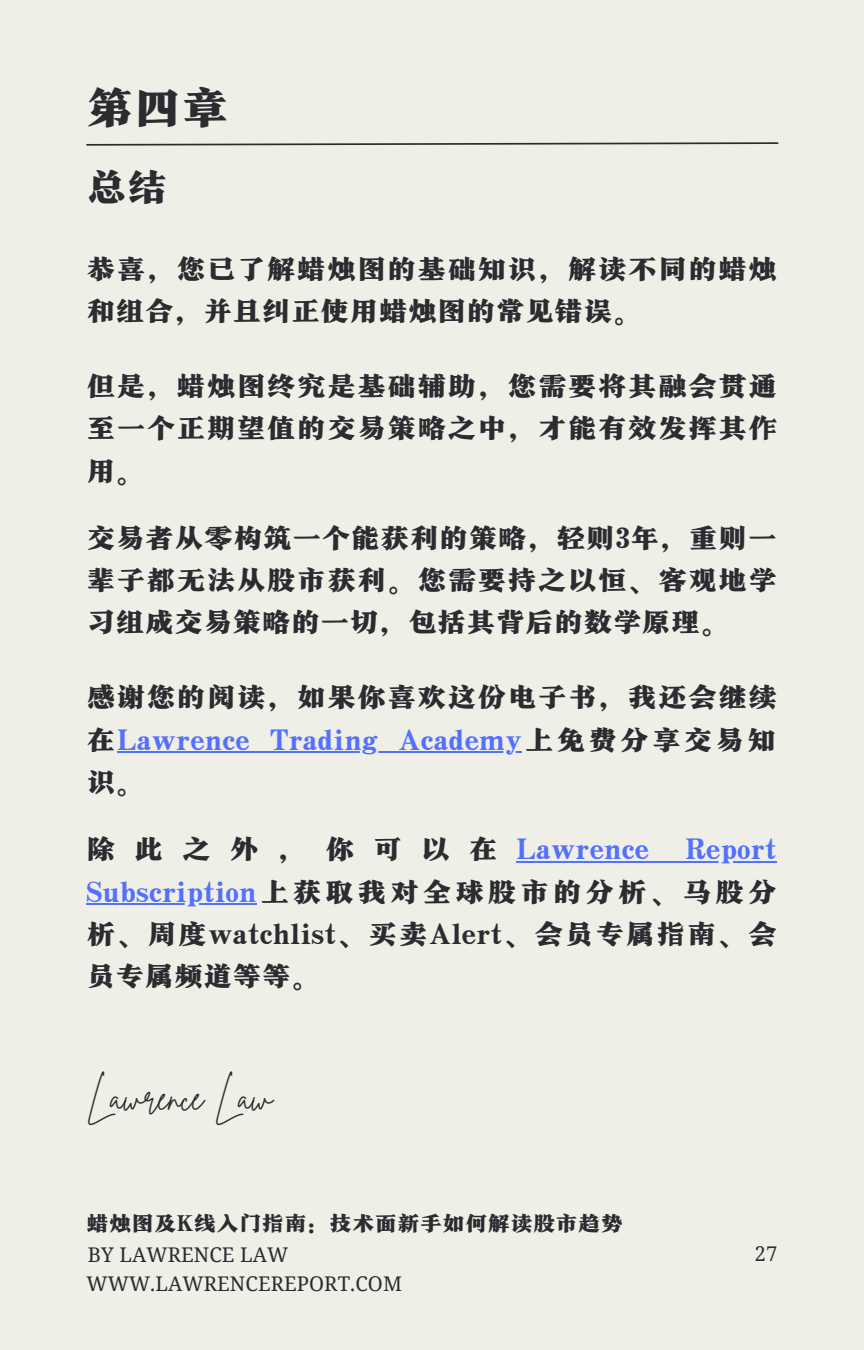
<style>
.page{position:relative;width:864px;height:1350px;background:#efeee7}
.page>*{position:absolute;margin:0;border:0;box-sizing:border-box;transform-origin:0 0}
.t1{font:47.25px "Hellofont ID Xuan Zhen Song";color:#2b2c30}
.t2{font:40.5px "Hellofont ID Xuan Zhen Song";color:#2b2c30}
.t3{font:36px "Brittany Signature";color:#2b2c30}
.t4{font:29.25px/42.3px "Hellofont ID Xuan Zhen Song";letter-spacing:.03em;color:#2b2c30;text-align:justify}
.t5{font:22.5px "Hellofont ID Xuan Zhen Song";letter-spacing:.005em;color:#2b2c30}
.t6{font:20.25px "Noto Serif";letter-spacing:.005em;color:#2b2c30}
.s1{color:#5271ff}
</style>
<div class="page">
<svg style="left:86px;top:142px;width:693px;height:4px"></svg>
<hr style="left:117px;top:751px;width:405px;height:2px;background:#5271ff">
<hr style="left:517px;top:861px;width:260px;height:2px;background:#5271ff">
<hr style="left:86px;top:903px;width:171px;height:2px;background:#5271ff">
<h1 class="t1" style="left:86px;top:86px;width:144px">第四章</h1>
<h2 class="t2" style="left:86px;top:169px;width:83px">总结</h2>
<p class="t4" style="left:86px;top:250px;width:693px">恭喜，您已了解蜡烛图的基础知识，解读不同的蜡烛和组合，并且纠正使用蜡烛图的常见错误。</p>
<p class="t4" style="left:86px;top:368px;width:693px">但是，蜡烛图终究是基础辅助，您需要将其融会贯通至一个正期望值的交易策略之中，才能有效发挥其作用。</p>
<p class="t4" style="left:86px;top:519px;width:693px">交易者从零构筑一个能获利的策略，轻则3年，重则一辈子都无法从股市获利。您需要持之以恒、客观地学习组成交易策略的一切，包括其背后的数学原理。</p>
<p class="t4" style="left:86px;top:679px;width:693px">感谢您的阅读，如果你喜欢这份电子书，我还会继续在<span class="s1">Lawrence Trading Academy</span>上免费分享交易知识。</p>
<p class="t4" style="left:86px;top:831px;width:692px">除 此 之 外 ， 你 可 以 在 <span class="s1">Lawrence Report Subscription</span>上获取我对全球股市的分析、马股分析、周度watchlist、买卖Alert、会员专属指南、会员专属频道等等。</p>
<p class="t3" style="left:86px;top:1074px;width:188px">Lawrence Law</p>
<p class="t5" style="left:86px;top:1213px;width:538px">蜡烛图及K线入门指南：技术面新手如何解读股市趋势</p>
<p class="t6" style="left:88px;top:1240px;width:202px">BY LAWRENCE LAW</p>
<p class="t6" style="left:755px;top:1239px;width:24px">27</p>
<p class="t6" style="left:86px;top:1270px;width:317px">WWW.LAWRENCEREPORT.COM</p>
</div>
